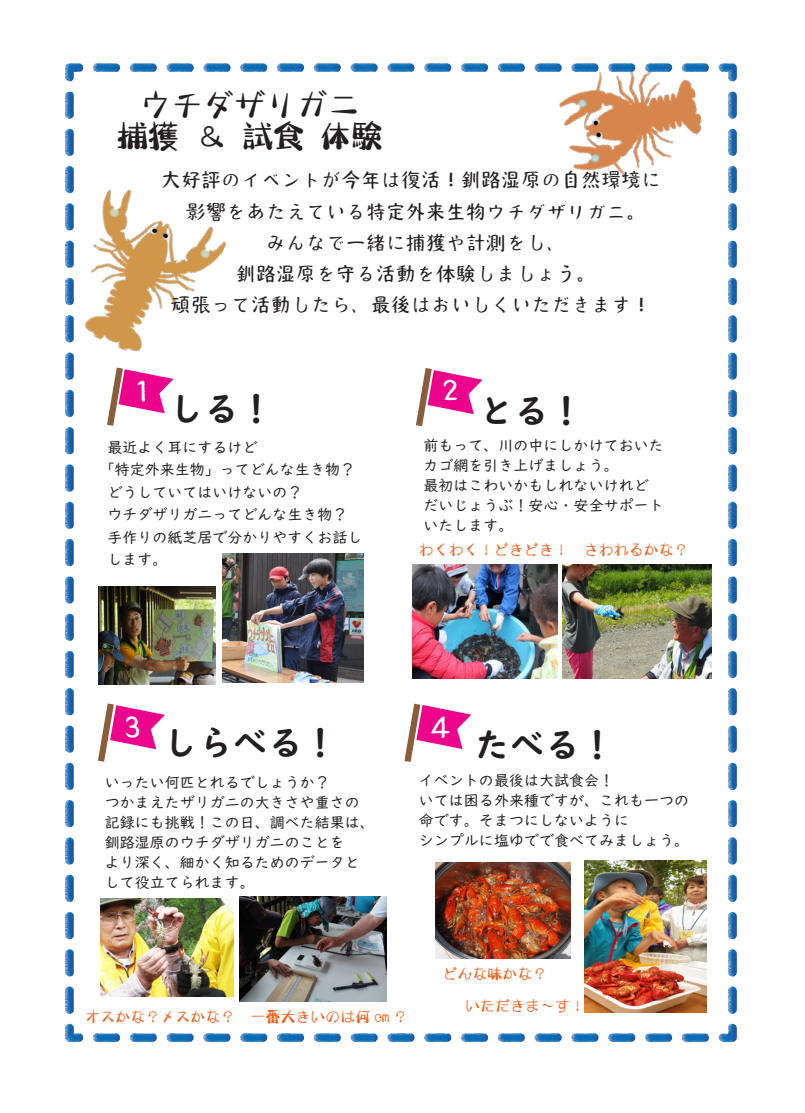
<style>
.page{position:relative;width:805px;height:1113px;background:#fff}
.page>*{position:absolute;margin:0;border:0;box-sizing:border-box;transform-origin:0 0}
.t1{font:35px "UD Digi Kyokasho NP B";color:#231f20}
.t2{font:31.25px/31.2px "TA shizuku";color:#231f20;text-align:center}
.t3{font:31.25px "Kinuta Yamamotoan Classic Std N R";color:#fff}
.t4{font:20px/31.2px "Kinuta Yamamotoan Classic Std N R";color:#231f20;text-align:center}
.t5{font:15px/20px "UD Digi Kyokasho N R";color:#231f20}
.t6{font:15px/32.5px "TA shizuku";color:#f36421}
</style>
<div class="page">
<img style="left:65px;top:63px;width:672px;height:980px">
<h2 class="t2" style="left:117px;top:89px;width:267px">ウチダザリガニ<br>捕獲 ＆ 試食 体験</h2>
<h3 class="t4" style="left:161px;top:164px;width:501px">大好評のイベントが今年は復活！釧路湿原の自然環境に影響をあたえている特定外来生物ウチダザリガニ。<br>みんなで一緒に捕獲や計測をし、<br>釧路湿原を守る活動を体験しましょう。<br>頑張って活動したら、最後はおいしくいただきます！</h3>
<h2 class="t3" style="left:127px;top:373px;width:33px">１</h2>
<p class="t5" style="left:107px;top:437px;width:151px">最近よく耳にするけど</p>
<p class="t5" style="left:100px;top:460px;width:256px">「特定外来生物」ってどんな生き物？</p>
<p class="t5" style="left:107px;top:482px;width:196px">どうしていてはいけないの？</p>
<p class="t5" style="left:107px;top:505px;width:241px">ウチダザリガニってどんな生き物？</p>
<p class="t5" style="left:107px;top:527px;width:256px">手作りの紙芝居で分かりやすくお話し</p>
<p class="t5" style="left:107px;top:550px;width:61px">します。</p>
<h1 class="t1" style="left:169px;top:388px;width:106px">しる！</h1>
<h2 class="t3" style="left:434px;top:373px;width:33px">２</h2>
<h1 class="t1" style="left:478px;top:390px;width:106px">とる！</h1>
<p class="t5" style="left:423px;top:435px;width:241px">前もって、川の中にしかけておいたカゴ網を引き上げましょう。<br>最初はこわいかもしれないけれどだいじょうぶ！安心・安全サポートいたします。</p>
<p class="t6" style="left:418px;top:533px;width:271px">わくわく！どきどき！　さわれるかな？</p>
<h2 class="t3" style="left:116px;top:709px;width:33px">３</h2>
<h1 class="t1" style="left:163px;top:721px;width:177px">しらべる！</h1>
<h2 class="t3" style="left:425px;top:709px;width:33px">４</h2>
<h1 class="t1" style="left:474px;top:724px;width:141px">たべる！</h1>
<p class="t5" style="left:105px;top:773px;width:272px">いったい何匹とれるでしょうか？<br>つかまえたザリガニの大きさや重さの記録にも挑戦！この日、調べた結果は、釧路湿原のウチダザリガニのことを<br>より深く、細かく知るためのデータとして役立てられます。</p>
<p class="t5" style="left:419px;top:771px;width:271px">イベントの最後は大試食会！<br>いては困る外来種ですが、これも一つの命です。そまつにしないように<br>シンプルに塩ゆでで食べてみましょう。</p>
<p class="t6" style="left:85px;top:1000px;width:324px">オスかな？メスかな？　一番大きいのは何 cm ？</p>
<p class="t6" style="left:442px;top:957px;width:144px">どんな味かな？<br>　 いただきま～す！</p>
</div>
